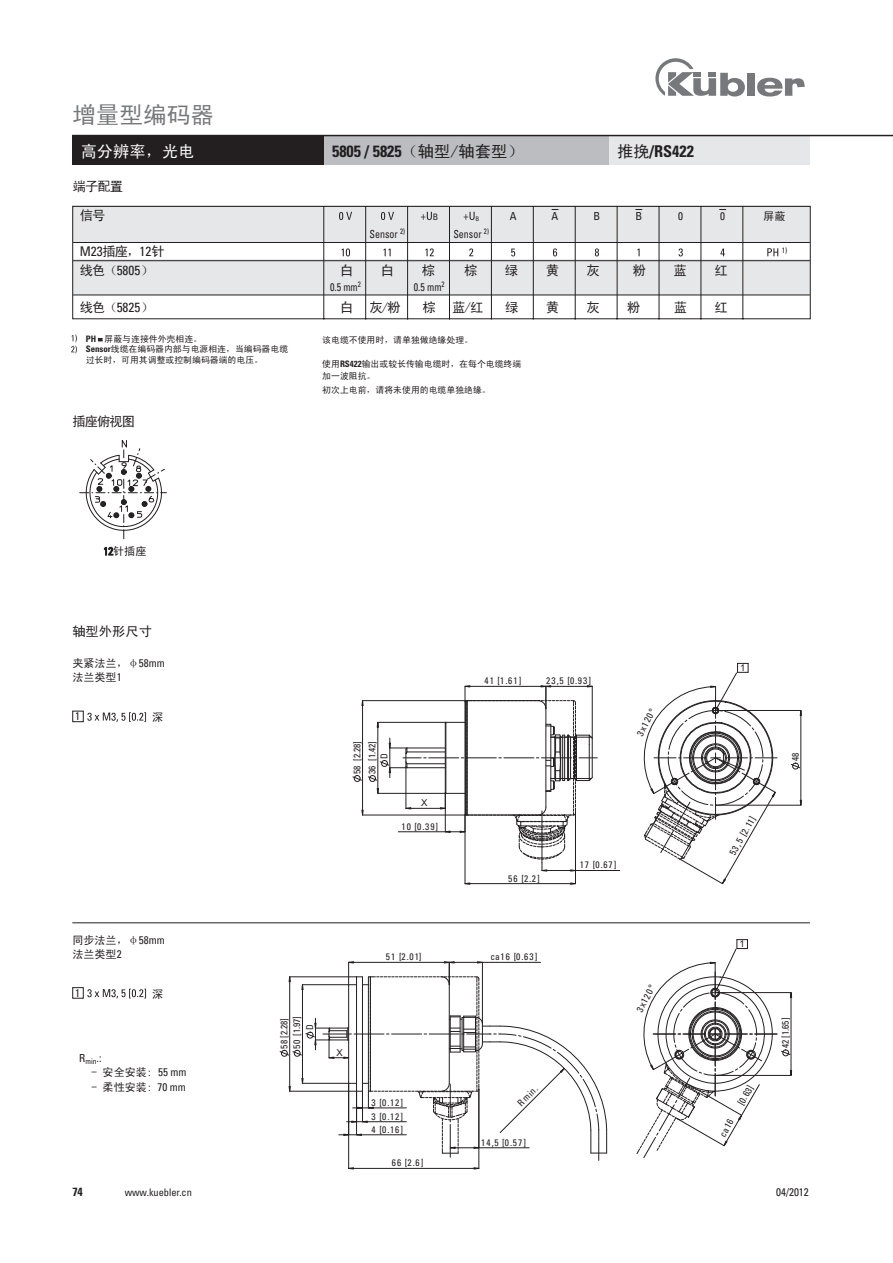
<style>
.page{position:relative;width:893px;height:1263px;background:#fff}
.page>*{position:absolute;margin:0;border:0;box-sizing:border-box;transform-origin:0 0}
.t1{font:23.7px "Sim Hei";color:#77787b}
.t2{font:700 condensed 16.2px "Univers";color:#231f20}
.t3{font:16.2px "Sim Hei";color:#fff}
.t4{font:13.35px "Sim Hei";letter-spacing:-.075em;color:#231f20}
.t5{font:condensed 13.35px "Univers";color:#231f20}
.t6{font:700 condensed 11.85px "Univers";color:#231f20}
.t7{font:11.1px/14.1px "Sim Hei";color:#231f20}
.t8{font:condensed 11.1px "Univers";color:#231f20;scale:.9 1}
.t9{font:condensed 11.1px "Univers";color:#231f20}
.t10{font:condensed 10.35px "Univers";color:#231f20}
.t11{font:condensed 9.45px/15.3px "Univers";letter-spacing:.11em;color:#231f20}
.t12{font:9.45px "Arial";color:#231f20}
.t13{font:8.85px/10.6px "Sim Hei";color:#231f20}
.t14{font:condensed 8.85px "Univers";color:#231f20}
.t15{font:condensed 7.8px "Univers";color:#231f20}
.t16{font:condensed 6.15px "Univers";color:#231f20}
.s1{font-family:"Sim Hei";font-weight:400;font-stretch:normal}
.s2{font-family:"Sim Hei";font-stretch:normal}
.s3{font-family:"Univers";font-stretch:condensed}
.s4{font-family:"Univers";font-weight:700;font-stretch:condensed}
</style>
<div class="page">
<svg style="left:791px;top:763px;width:9px;height:6px"></svg>
<hr style="left:800px;top:710px;width:1px;height:95px;background:#231f20">
<hr style="left:715px;top:710px;width:86px;height:1px;background:#231f20">
<hr style="left:715px;top:805px;width:86px;height:1px;background:#231f20">
<svg style="left:643px;top:663px;width:134px;height:221px"></svg>
<hr style="left:465px;top:883px;width:110px;height:1px;background:#231f20">
<hr style="left:465px;top:814px;width:1px;height:70px;background:#231f20">
<hr style="left:575px;top:813px;width:1px;height:71px;background:#231f20">
<hr style="left:542px;top:870px;width:78px;height:1px;background:#231f20">
<svg style="left:352px;top:686px;width:245px;height:185px"></svg>
<svg style="left:636px;top:939px;width:157px;height:219px"></svg>
<hr style="left:479px;top:1089px;width:1px;height:79px;background:#231f20">
<hr style="left:348px;top:1083px;width:1px;height:85px;background:#231f20">
<hr style="left:349px;top:1168px;width:130px;height:1px;background:#231f20">
<svg style="left:280px;top:962px;width:327px;height:198px"></svg>
<svg style="left:79px;top:440px;width:88px;height:99px"></svg>
<hr style="left:72px;top:922px;width:738px;height:1px;background:#231f20">
<div style="left:72px;top:205px;width:737px;height:37px;background:#d3d4d5"></div>
<svg style="left:72px;top:206px;width:739px;height:114px"></svg>
<div style="left:72px;top:711px;width:12px;height:11px;border:1px solid #231f20"></div>
<svg style="left:87px;top:712px;width:59px;height:10px"></svg>
<div style="left:72px;top:987px;width:12px;height:12px;border:1px solid #231f20"></div>
<svg style="left:87px;top:989px;width:59px;height:9px"></svg>
<svg style="left:104px;top:547px;width:9px;height:9px"></svg>
<div style="left:609px;top:136px;width:201px;height:29px;background:#e6e7e8"></div>
<div style="left:72px;top:136px;width:252px;height:29px;background:#231f20"></div>
<div style="left:324px;top:136px;width:285px;height:29px;background:#bbbdc0"></div>
<hr style="left:72px;top:135px;width:821px;height:1px;background:#231f20">
<svg style="left:71px;top:335px;width:6px;height:18px"></svg>
<svg style="left:98px;top:338px;width:4px;height:3px"></svg>
<div style="left:747px;top:73px;width:8px;height:23px;background:#77787b"></div>
<svg style="left:757px;top:78px;width:48px;height:19px"></svg>
<svg style="left:655px;top:58px;width:90px;height:39px"></svg>
<h1 class="t1" style="left:72px;top:103px;width:143px">增量型编码器</h1>
<h2 class="t3" style="left:81px;top:143px;width:115px">高分辨率，光电</h2>
<h2 class="t2" style="left:332px;top:145px;width:193px">5805 / 5825<span class="s1">（轴型/轴套型）</span></h2>
<h2 class="t2" style="left:617px;top:145px;width:78px"><span class="s1">推挽</span>/RS422</h2>
<h3 class="t4" style="left:73px;top:180px;width:52px">端子配置</h3>
<h3 class="t4" style="left:80px;top:209px;width:27px">信号</h3>
<h3 class="t5" style="left:80px;top:246px;width:87px">M23<span class="s2">插座，</span>12<span class="s2">针</span></h3>
<h3 class="t4" style="left:80px;top:263px;width:75px">线色（<span class="s3">5805</span>）</h3>
<h3 class="t4" style="left:340px;top:263px;width:15px">白</h3>
<h3 class="t4" style="left:381px;top:263px;width:15px">白</h3>
<h3 class="t4" style="left:422px;top:263px;width:15px">棕</h3>
<h3 class="t4" style="left:464px;top:263px;width:15px">棕</h3>
<h3 class="t4" style="left:505px;top:263px;width:15px">绿</h3>
<h3 class="t4" style="left:546px;top:263px;width:15px">黄</h3>
<h3 class="t4" style="left:586px;top:263px;width:15px">灰</h3>
<h3 class="t4" style="left:633px;top:263px;width:15px">粉</h3>
<h3 class="t4" style="left:674px;top:263px;width:15px">蓝</h3>
<h3 class="t4" style="left:714px;top:263px;width:15px">红</h3>
<h3 class="t4" style="left:80px;top:300px;width:75px">线色（<span class="s3">5825</span>）</h3>
<h3 class="t4" style="left:340px;top:300px;width:62px">白 灰/粉</h3>
<h3 class="t4" style="left:423px;top:300px;width:62px">棕 蓝/红</h3>
<h3 class="t4" style="left:505px;top:300px;width:15px">绿</h3>
<h3 class="t4" style="left:546px;top:300px;width:15px">黄</h3>
<h3 class="t4" style="left:586px;top:300px;width:15px">灰</h3>
<h3 class="t4" style="left:627px;top:300px;width:15px">粉</h3>
<h3 class="t4" style="left:674px;top:300px;width:15px">蓝</h3>
<h3 class="t4" style="left:714px;top:300px;width:15px">红</h3>
<p class="t13" style="left:86px;top:344px;width:204px"><span class="s4">Sensor</span>线缆在编码器内部与电源相连，当编码器电缆过长时，可用其调整或控制编码器端的电压。</p>
<p class="t13" style="left:322px;top:368px;width:170px;line-height:14.5px">加一波阻抗。<br>初次上电前，请将未使用的电缆单独绝缘。</p>
<p class="t14" style="left:433px;top:213px;width:7px">B</p>
<p class="t16" style="left:475px;top:217px;width:5px">B</p>
<p class="t9" style="left:510px;top:212px;width:8px">A</p>
<p class="t9" style="left:552px;top:212px;width:8px">A</p>
<p class="t9" style="left:593px;top:212px;width:8px">B</p>
<p class="t9" style="left:635px;top:212px;width:8px">B</p>
<p class="t9" style="left:678px;top:212px;width:6px">0</p>
<p class="t9" style="left:720px;top:212px;width:6px">0</p>
<p class="t7" style="left:763px;top:209px;width:24px">屏蔽</p>
<p class="t8" style="left:370px;top:230px;width:41px">Sensor <sup>2)</sup></p>
<p class="t8" style="left:453px;top:230px;width:41px">Sensor <sup>2)</sup></p>
<p class="t15" style="left:782px;top:247px;width:7px">1)</p>
<p class="t8" style="left:330px;top:283px;width:36px">0.5 mm<sup>2</sup></p>
<p class="t8" style="left:414px;top:283px;width:36px">0.5 mm<sup>2</sup></p>
<p class="t13" style="left:86px;top:334px;width:118px"><span class="s4">PH</span> <span class="s3">=</span> 屏蔽与连接件外壳相连。</p>
<p class="t13" style="left:322px;top:335px;width:152px">该电缆不使用时，请单独做绝缘处理。</p>
<p class="t13" style="left:322px;top:358px;width:201px">使用<span class="s4">RS422</span>输出或较长传输电缆时，在每个电缆终端</p>
<h3 class="t4" style="left:72px;top:414px;width:64px">插座俯视图</h3>
<p class="t7" style="left:103px;top:544px;width:45px"><span class="s3">12</span>针插座</p>
<h3 class="t4" style="left:72px;top:624px;width:81px">轴型外形尺寸</h3>
<p class="t7" style="left:72px;top:656px;width:94px">夹紧法兰，φ<span class="s3">58mm</span>法兰类型<span class="s3">1</span></p>
<p class="t11" style="left:484px;top:674px;width:38px">41 [1.61]</p>
<p class="t11" style="left:546px;top:674px;width:46px">23,5 [0.93]</p>
<p class="t12" style="left:740px;top:662px;width:7px">1</p>
<p class="t9" style="left:75px;top:712px;width:6px">1</p>
<p class="t7" style="left:152px;top:710px;width:13px">深</p>
<p class="t11" style="left:633px;top:732px;width:31px;rotate:-63deg">3x120°</p>
<p class="t11" style="left:350px;top:774px;width:34px;rotate:-90deg">58 [2.28]<br>36 [1.42]</p>
<p class="t11" style="left:377px;top:759px;width:7px;rotate:-90deg">D</p>
<p class="t11" style="left:788px;top:761px;width:10px;rotate:-90deg">48</p>
<p class="t12" style="left:421px;top:798px;width:8px">X</p>
<p class="t11" style="left:401px;top:820px;width:38px">10 [0.39]</p>
<p class="t11" style="left:726px;top:851px;width:44px;rotate:-60deg">53 ,5 [2. 11]</p>
<p class="t11" style="left:580px;top:858px;width:38px">17 [0.67]</p>
<p class="t11" style="left:508px;top:871px;width:33px">56 [2.2]</p>
<p class="t7" style="left:72px;top:933px;width:94px">同步法兰，φ<span class="s3">58mm</span>法兰类型<span class="s3">2</span></p>
<p class="t11" style="left:386px;top:950px;width:37px">51 [2.01]</p>
<p class="t11" style="left:490px;top:950px;width:48px">ca16 [0.63]</p>
<p class="t12" style="left:739px;top:939px;width:7px">1</p>
<p class="t9" style="left:75px;top:989px;width:6px">1</p>
<p class="t7" style="left:152px;top:987px;width:13px">深</p>
<p class="t11" style="left:633px;top:1009px;width:31px;rotate:-63deg">3x120°</p>
<p class="t9" style="left:79px;top:1054px;width:24px">R<sub>min</sub>.:</p>
<p class="t7" style="left:92px;top:1065px;width:96px">- 安全安装: <span class="s3">55 mm</span></p>
<p class="t7" style="left:92px;top:1080px;width:96px">- 柔性安装: <span class="s3">70 mm</span></p>
<p class="t11" style="left:290px;top:1036px;width:21px;rotate:-90deg">[1.97]</p>
<p class="t11" style="left:279px;top:1049px;width:32px;line-height:12.8px;rotate:-90deg">58 [2.28]<br>50</p>
<p class="t11" style="left:303px;top:1030px;width:7px;rotate:-90deg">D</p>
<p class="t12" style="left:336px;top:1047px;width:8px">X</p>
<p class="t11" style="left:372px;top:1096px;width:33px;line-height:13.8px">3 [0.12]<br>3 [0.12]</p>
<p class="t11" style="left:372px;top:1123px;width:33px">4 [0.16]</p>
<p class="t11" style="left:392px;top:1156px;width:33px">66 [2.6]</p>
<p class="t11" style="left:514px;top:1100px;width:26px;rotate:-45deg">Rmin.</p>
<p class="t11" style="left:481px;top:1136px;width:46px">14,5 [0.57]</p>
<p class="t11" style="left:734px;top:1101px;width:23px;rotate:-60deg">[0. 63]</p>
<p class="t11" style="left:716px;top:1133px;width:20px;rotate:-60deg">ca16</p>
<p class="t11" style="left:779px;top:1048px;width:32px;rotate:-90deg">42 [1.65]</p>
<p class="t6" style="left:72px;top:1188px;width:12px">74</p>
<p class="t10" style="left:125px;top:1189px;width:69px">www.kuebler.cn</p>
<p class="t9" style="left:776px;top:1188px;width:34px">04/2012</p>
</div>
